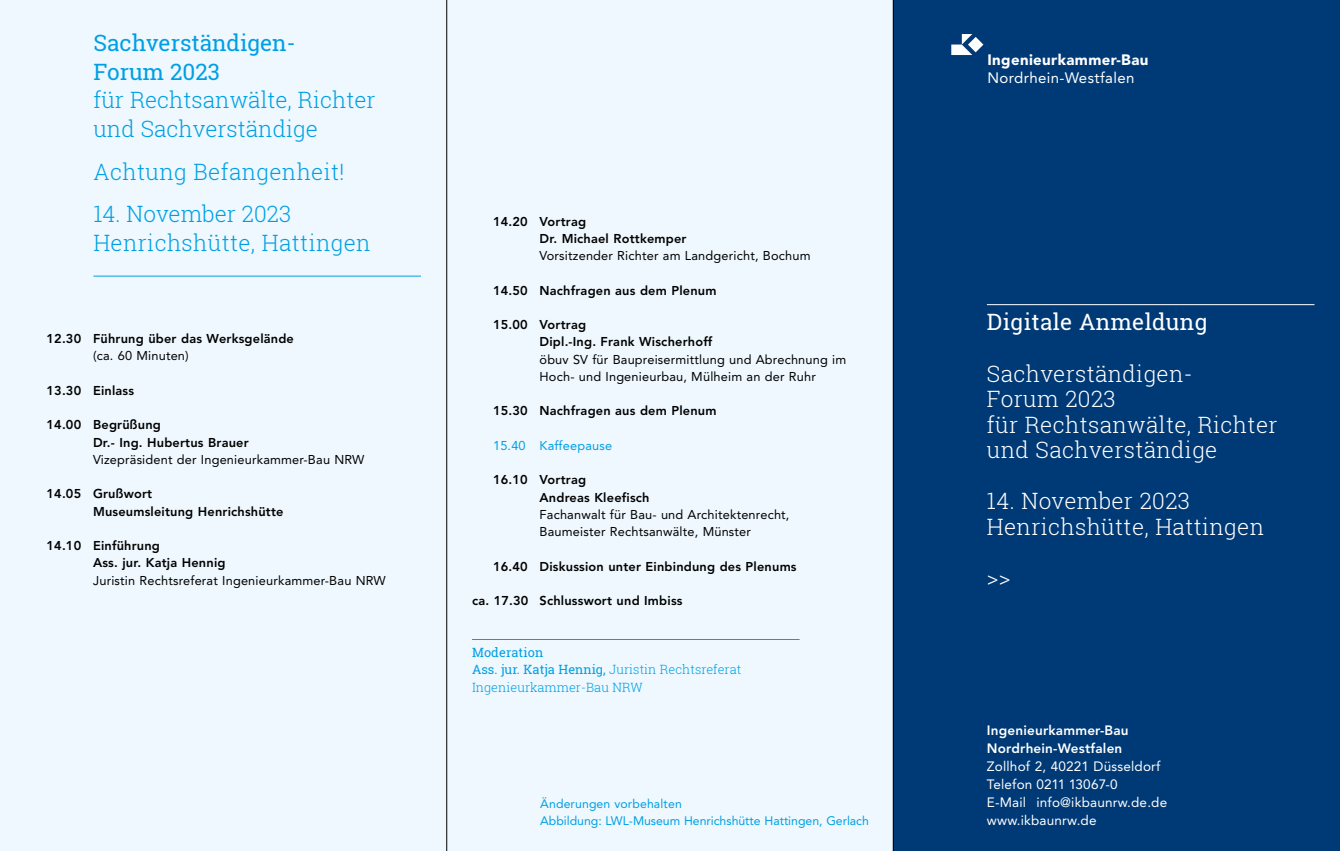
<style>
.page{position:relative;width:1340px;height:851px;background:#fff}
.page>*{position:absolute;margin:0;border:0;box-sizing:border-box;transform-origin:0 0}
.t1{font:300 22.5px/25.5px "Roboto Slab";letter-spacing:.015em;color:#fff}
.t2{font:300 22.5px/28.5px "Roboto Slab";color:#009fe3}
.t3{font:22.5px/28.5px "Roboto Slab";color:#009fe3}
.t4{font:22.5px "Roboto Slab";letter-spacing:.015em;color:#fff}
.t5{font:900 15px "Avenir";letter-spacing:.025em;color:#fff}
.t6{font:15px "Avenir";letter-spacing:.025em;color:#fff}
.t7{font:13.5px/18px "Avenir";letter-spacing:.015em;color:#fff}
.t8{font:800 13.5px/18px "Avenir";letter-spacing:.015em;color:#fff}
.t9{font:800 12.75px/17.2px "Avenir";letter-spacing:.015em;color:#000}
.t10{font:12.75px/17.2px "Avenir";letter-spacing:.015em;color:#000}
.t11{font:300 12.75px/17.2px "Roboto Slab";color:#009fe3}
.t12{font:12.75px "Avenir";letter-spacing:.015em;color:#009fe3}
.t13{font:12.3px/17.2px "Avenir";color:#009fe3}
.s1{font-weight:400}
</style>
<div class="page">
<div style="left:0;top:0;width:893px;height:850px;background:#eef8fe"></div>
<div style="left:893px;top:0;width:446px;height:850px;background:#003a76"></div>
<hr style="left:93px;top:276px;width:328px;height:1px;background:#009fe3">
<hr style="left:472px;top:639px;width:327px;height:1px;background:#009fe3">
<hr style="left:986px;top:304px;width:328px;height:1px;background:#fff">
<svg style="left:951px;top:34px;width:32px;height:21px"></svg>
<hr style="left:893px;top:0;width:1px;height:850px;background:#000">
<hr style="left:446px;top:0;width:1px;height:850px;background:#000">
<h1 class="t3" style="left:93px;top:29px;width:204px">Sachverständigen-<br>Forum 2023</h1>
<h1 class="t2" style="left:93px;top:85px;width:284px">für Rechtsanwälte, Richter und Sachverständige</h1>
<h1 class="t2" style="left:93px;top:157px;width:252px">Achtung Befangenheit!</h1>
<h1 class="t2" style="left:93px;top:199px;width:279px">14. November 2023<br>Henrichshütte, Hattingen</h1>
<p class="t9" style="left:539px;top:212px;width:148px;text-indent:-46px">14.20 Vortrag<br>Dr. Michael Rottkemper</p>
<p class="t10" style="left:539px;top:247px;width:272px">Vorsitzender Richter am Landgericht, Bochum</p>
<p class="t9" style="left:493px;top:281px;width:225px">14.50 Nachfragen aus dem Plenum</p>
<p class="t9" style="left:539px;top:316px;width:174px;text-indent:-47px">15.00 Vortrag<br>Dipl.-Ing. Frank Wischerhoff</p>
<p class="t10" style="left:539px;top:350px;width:308px">öbuv SV für Baupreisermittlung und Abrechnung im<br>Hoch- und Ingenieurbau, Mülheim an der Ruhr</p>
<p class="t9" style="left:493px;top:402px;width:225px">15.30 Nachfragen aus dem Plenum</p>
<p class="t12" style="left:493px;top:438px;width:121px">15.40 Kaffeepause</p>
<p class="t9" style="left:539px;top:471px;width:111px;text-indent:-47px">16.10 Vortrag<br>Andreas Kleefisch</p>
<p class="t10" style="left:539px;top:506px;width:251px">Fachanwalt für Bau- und Architektenrecht,<br>Baumeister Rechtsanwälte, Münster</p>
<p class="t9" style="left:493px;top:557px;width:305px">16.40 Diskussion unter Einbindung des Plenums</p>
<p class="t9" style="left:472px;top:592px;width:212px">ca. 17.30 Schlusswort und Imbiss</p>
<p class="t9" style="left:47px;top:330px;width:249px">12.30 Führung über das Werksgelände</p>
<p class="t10" style="left:93px;top:347px;width:97px">(ca. 60 Minuten)</p>
<p class="t9" style="left:47px;top:381px;width:89px">13.30 Einlass</p>
<p class="t9" style="left:93px;top:416px;width:157px;text-indent:-46px">14.00 Begrüßung<br>Dr.- Ing. Hubertus Brauer</p>
<p class="t10" style="left:93px;top:451px;width:273px">Vizepräsident der Ingenieurkammer-Bau NRW</p>
<p class="t9" style="left:93px;top:485px;width:192px;text-indent:-46px">14.05 Grußwort<br>Museumsleitung Henrichshütte</p>
<p class="t9" style="left:93px;top:537px;width:134px;text-indent:-46px">14.10 Einführung<br>Ass. jur. Katja Hennig</p>
<p class="t10" style="left:93px;top:571px;width:294px">Juristin Rechtsreferat Ingenieurkammer-Bau NRW</p>
<p class="t11" style="left:472px;top:643px;width:271px"><span class="s1">Moderation<br>Ass. jur. Katja Hennig,</span> Juristin Rechtsreferat<br>Ingenieurkammer-Bau NRW</p>
<p class="t13" style="left:540px;top:795px;width:330px">Änderungen vorbehalten<br>Abbildung: LWL-Museum Henrichshütte Hattingen, Gerlach</p>
<p class="t5" style="left:987px;top:51px;width:162px">Ingenieurkammer-Bau</p>
<p class="t6" style="left:987px;top:69px;width:148px">Nordrhein-Westfalen</p>
<h1 class="t4" style="left:986px;top:307px;width:222px">Digitale Anmeldung</h1>
<h1 class="t1" style="left:986px;top:360px;width:292px">Sachverständigen-<br>Forum 2023<br>für Rechtsanwälte, Richter und Sachverständige</h1>
<h1 class="t1" style="left:986px;top:487px;width:279px">14. November 2023<br>Henrichshütte, Hattingen</h1>
<h1 class="t1" style="left:986px;top:564px;width:25px">&gt;&gt;</h1>
<p class="t8" style="left:986px;top:721px;width:143px">Ingenieurkammer-Bau<br>Nordrhein-Westfalen</p>
<p class="t7" style="left:986px;top:757px;width:182px">Zollhof 2, 40221 Düsseldorf<br>Telefon 0211 13067-0<br>E-Mail info@ikbaunrw.de.de www.ikbaunrw.de</p>
</div>
